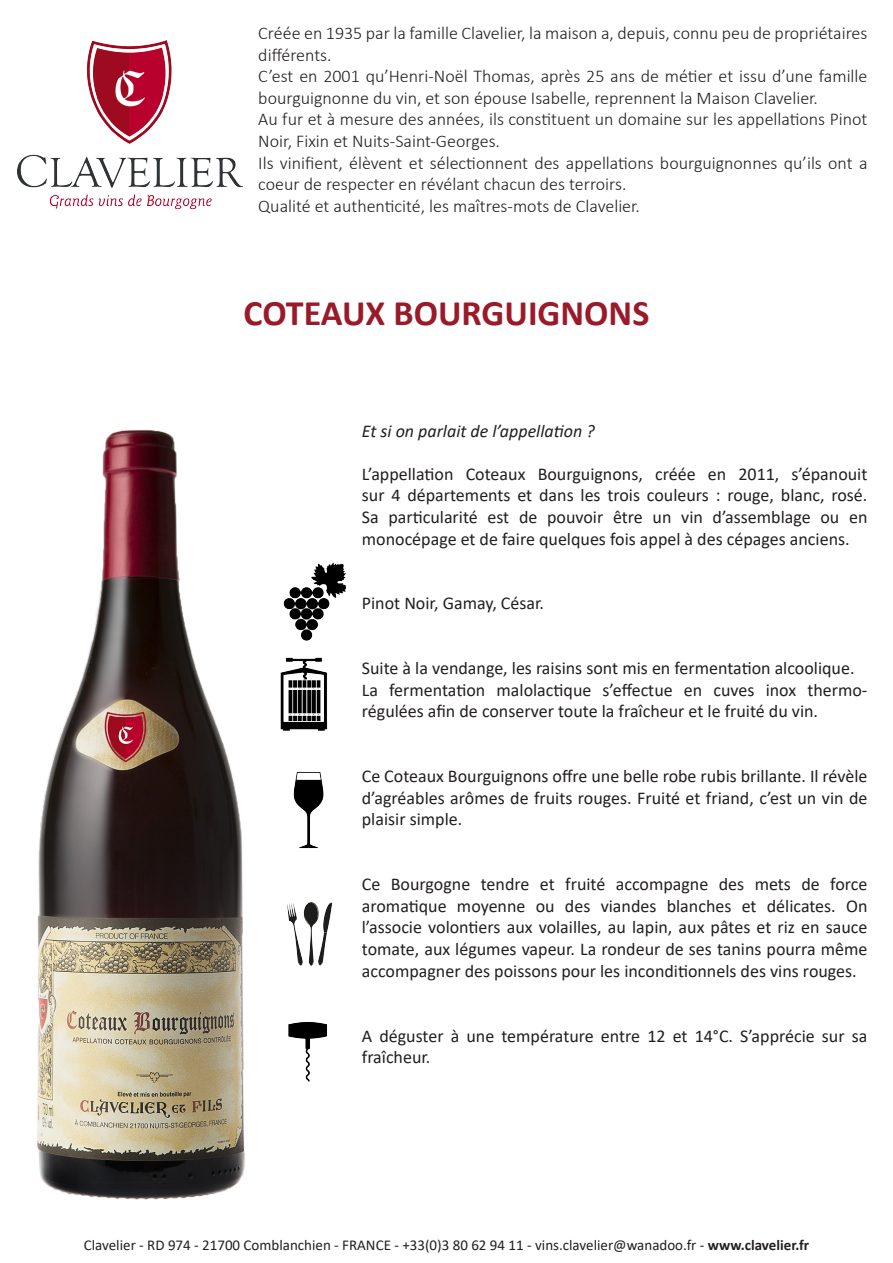
<style>
.page{position:relative;width:893px;height:1263px;background:#fff}
.page>*{position:absolute;margin:0;border:0;box-sizing:border-box;transform-origin:0 0}
.t1{font:700 36px "Calibri";color:#9a1a29}
.t2{font:18px/21.6px "Calibri";color:#231f20;text-align:justify}
.t3{font:300 18px/21.6px "Calibri";color:#231f20}
.t4{font:italic 18px "Calibri";color:#231f20}
.t5{font:15px "Calibri";color:#231f20}
.s1{font-weight:700}
</style>
<div class="page">
<img style="left:17px;top:40px;width:225px;height:168px">
<img style="left:37px;top:430px;width:208px;height:770px">
<img style="left:293px;top:772px;width:31px;height:77px">
<img style="left:288px;top:1022px;width:39px;height:60px">
<img style="left:283px;top:562px;width:62px;height:64px">
<img style="left:287px;top:902px;width:46px;height:64px">
<img style="left:280px;top:626px;width:48px;height:105px">
<p class="t3" style="left:258px;top:24px;width:611px">Créée en 1935 par la famille Clavelier, la maison a, depuis, connu peu de propriétaires différents.</p>
<p class="t3" style="left:258px;top:67px;width:611px">C’est en 2001 qu’Henri-Noël Thomas, après 25 ans de métier et issu d’une famille bourguignonne du vin, et son épouse Isabelle, reprennent la Maison Clavelier.</p>
<p class="t3" style="left:258px;top:110px;width:611px">Au fur et à mesure des années, ils constituent un domaine sur les appellations Pinot<br>Noir, Fixin et Nuits-Saint-Georges.</p>
<p class="t3" style="left:258px;top:153px;width:611px">Ils vinifient, élèvent et sélectionnent des appellations bourguignonnes qu’ils ont a coeur de respecter en révélant chacun des terroirs.</p>
<p class="t3" style="left:258px;top:196px;width:383px">Qualité et authenticité, les maîtres-mots de Clavelier.</p>
<p class="t1" style="left:244px;top:287px;width:407px">COTEAUX BOURGUIGNONS</p>
<p class="t4" style="left:362px;top:418px;width:234px">Et si on parlait de l’appellation ?</p>
<p class="t2" style="left:362px;top:464px;width:507px">L’appellation Coteaux Bourguignons, créée en 2011, s’épanouit sur 4 départements et dans les trois couleurs : rouge, blanc, rosé.<br>Sa particularité est de pouvoir être un vin d’assemblage ou en monocépage et de faire quelques fois appel à des cépages anciens.</p>
<p class="t2" style="left:362px;top:593px;width:184px">Pinot Noir, Gamay, César.</p>
<p class="t2" style="left:362px;top:658px;width:494px">Suite à la vendange, les raisins sont mis en fermentation alcoolique.</p>
<p class="t2" style="left:362px;top:680px;width:507px">La fermentation malolactique s’effectue en cuves inox thermo&shy;régulées afin de conserver toute la fraîcheur et le fruité du vin.</p>
<p class="t2" style="left:362px;top:766px;width:507px">Ce Coteaux Bourguignons offre une belle robe rubis brillante. Il révèle d’agréables arômes de fruits rouges. Fruité et friand, c’est un vin de plaisir simple.</p>
<p class="t2" style="left:362px;top:874px;width:507px">Ce Bourgogne tendre et fruité accompagne des mets de force aromatique moyenne ou des viandes blanches et délicates. On l’associe volontiers aux volailles, au lapin, aux pâtes et riz en sauce tomate, aux légumes vapeur. La rondeur de ses tanins pourra même accompagner des poissons pour les inconditionnels des vins rouges.</p>
<p class="t2" style="left:362px;top:1025px;width:507px">A déguster à une température entre 12 et 14°C. S’apprécie sur sa fraîcheur.</p>
<p class="t5" style="left:84px;top:1235px;width:727px">Clavelier - RD 974 - 21700 Comblanchien - FRANCE - +33(0)3 80 62 94 11 - vins.clavelier@wanadoo.fr - <span class="s1">www.clavelier.fr</span></p>
</div>
